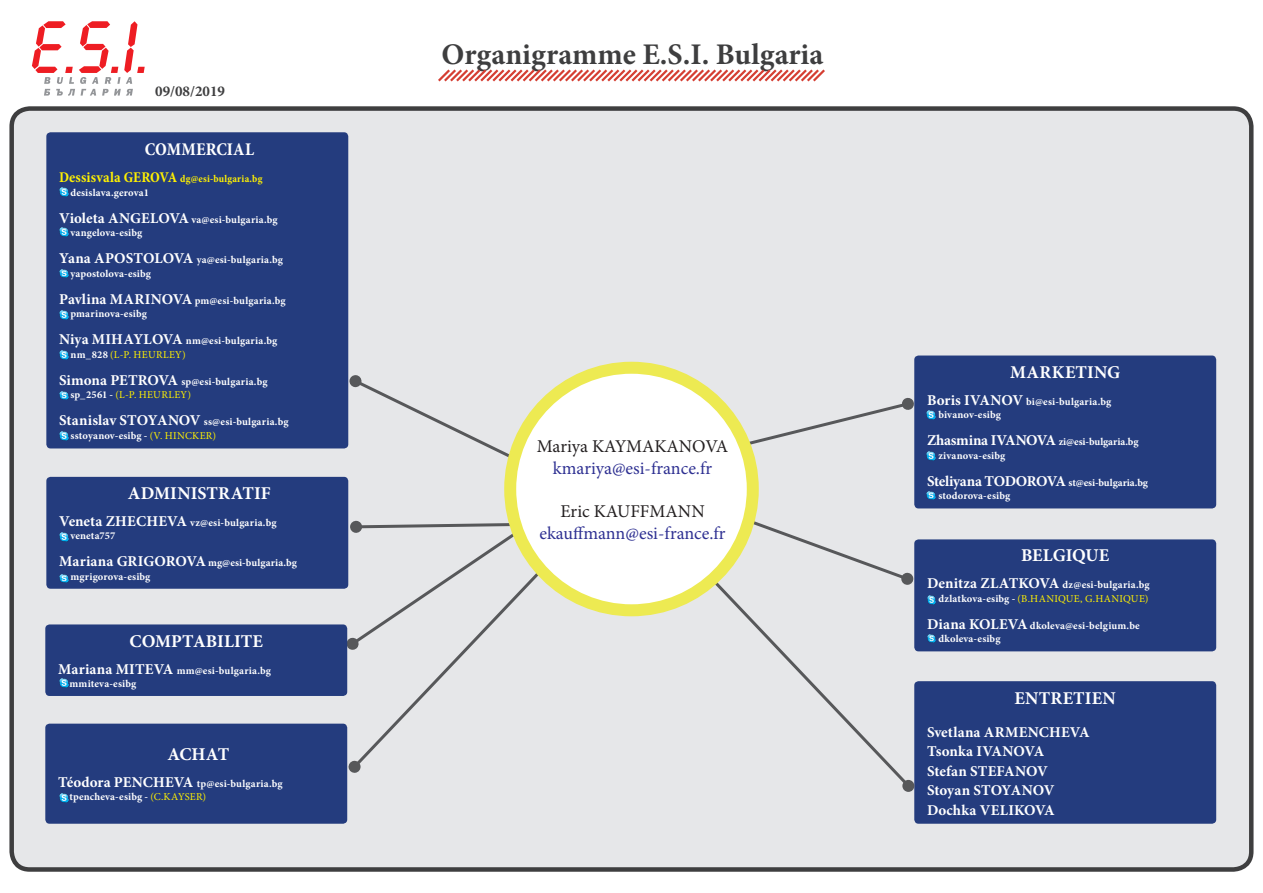
<style>
.page{position:relative;width:1263px;height:893px;background:#fff}
.page>*{position:absolute;margin:0;border:0;box-sizing:border-box;transform-origin:0 0}
.t1{font:700 30px "Minion Pro";color:#3e3e3f}
.t2{font:700 18px "Minion Pro";letter-spacing:.005em;color:#fff}
.t3{font:18px "Minion Pro";color:#2e3092}
.t4{font:18px "Minion Pro";color:#231f20}
.t5{font:700 condensed 18px "Minion Pro";letter-spacing:.005em;color:#fff}
.t6{font:700 15px "Minion Pro";letter-spacing:.005em;color:#fff}
.t7{font:700 15px "Minion Pro";color:#3e3e3f}
.t8{font:700 10.5px "Minion Pro";letter-spacing:.01em;color:#fff}
.t9{font:10.5px "Minion Pro";letter-spacing:.03em;color:#fff101}
.t10{font:700 10.5px "Minion Pro";letter-spacing:-.01em;color:#fff}
.t11{font:700 condensed 10.5px "Minion Pro";letter-spacing:.02em;color:#fff101}
.s1{font-size:15px}
.s2{font-weight:700;color:#fff}
.s3{font-weight:400;color:#fff101}
</style>
<div class="page">
<div style="left:12px;top:109px;width:1239px;height:760px;background:#e6e7e9;border-radius:18px"></div>
<div style="left:9px;top:106px;width:1244px;height:766px;border:4px solid #3e3e3f;border-radius:18px"></div>
<div style="left:914px;top:681px;width:302px;height:143px;background:#243c7e;border-radius:4px"></div>
<div style="left:46px;top:132px;width:302px;height:316px;background:#243c7e;border-radius:4px"></div>
<svg style="left:349px;top:375px;width:13px;height:12px"></svg>
<svg style="left:359px;top:650px;width:109px;height:112px"></svg>
<svg style="left:348px;top:760px;width:13px;height:13px"></svg>
<svg style="left:777px;top:650px;width:136px;height:133px"></svg>
<div style="left:902px;top:780px;width:12px;height:12px;background:#57585a;border-radius:50%"></div>
<svg style="left:346px;top:377px;width:568px;height:273px"></svg>
<div style="left:510px;top:368px;width:243px;height:242px;background:#fff;border-radius:50%"></div>
<div style="left:504px;top:362px;width:255px;height:254px;border:12px solid #edea52;border-radius:50%"></div>
<svg style="left:60px;top:188px;width:9px;height:9px"></svg>
<svg style="left:60px;top:228px;width:9px;height:9px"></svg>
<svg style="left:60px;top:269px;width:9px;height:9px"></svg>
<svg style="left:60px;top:310px;width:9px;height:9px"></svg>
<svg style="left:60px;top:351px;width:9px;height:9px"></svg>
<svg style="left:60px;top:431px;width:9px;height:9px"></svg>
<svg style="left:60px;top:391px;width:9px;height:9px"></svg>
<div style="left:46px;top:477px;width:302px;height:112px;background:#243c7e;border-radius:4px"></div>
<svg style="left:60px;top:532px;width:9px;height:9px"></svg>
<svg style="left:60px;top:574px;width:9px;height:9px"></svg>
<div style="left:914px;top:539px;width:302px;height:112px;background:#243c7e;border-radius:4px"></div>
<svg style="left:927px;top:595px;width:9px;height:9px"></svg>
<svg style="left:927px;top:634px;width:9px;height:9px"></svg>
<div style="left:45px;top:624px;width:302px;height:72px;background:#243c7e;border-radius:4px"></div>
<svg style="left:60px;top:679px;width:9px;height:8px"></svg>
<div style="left:914px;top:355px;width:302px;height:153px;background:#243c7e;border-radius:4px"></div>
<svg style="left:927px;top:411px;width:9px;height:8px"></svg>
<svg style="left:927px;top:452px;width:9px;height:9px"></svg>
<svg style="left:927px;top:491px;width:9px;height:9px"></svg>
<div style="left:45px;top:724px;width:302px;height:100px;background:#243c7e;border-radius:4px"></div>
<svg style="left:59px;top:793px;width:9px;height:9px"></svg>
<svg style="left:32px;top:21px;width:113px;height:75px"></svg>
<svg style="left:438px;top:69px;width:387px;height:13px"></svg>
<p class="t7" style="left:155px;top:80px;width:71px">09/08/2019</p>
<p class="t5" style="left:145px;top:137px;width:111px">COMMERCIAL</p>
<p class="t11" style="left:59px;top:172px;width:205px"><span class="s1">Dessisvala GEROVA</span> dg@esi-bulgaria.bg</p>
<p class="t8" style="left:70px;top:185px;width:80px">desislava.gerova1</p>
<p class="t8" style="left:59px;top:212px;width:220px"><span class="s1">Violeta ANGELOVA</span> va@esi-bulgaria.bg</p>
<p class="t8" style="left:70px;top:225px;width:73px">vangelova-esibg</p>
<p class="t8" style="left:59px;top:252px;width:225px"><span class="s1">Yana APOSTOLOVA</span> ya@esi-bulgaria.bg</p>
<p class="t8" style="left:70px;top:266px;width:82px">yapostolova-esibg</p>
<p class="t8" style="left:59px;top:293px;width:228px"><span class="s1">Pavlina MARINOVA</span> pm@esi-bulgaria.bg</p>
<p class="t8" style="left:70px;top:306px;width:78px">pmarinova-esibg</p>
<p class="t8" style="left:59px;top:333px;width:220px"><span class="s1">Niya MIHAYLOVA</span> nm@esi-bulgaria.bg</p>
<p class="t9" style="left:70px;top:347px;width:117px"><span class="s2">nm_828</span> (L-P. HEURLEY)</p>
<p class="t8" style="left:59px;top:374px;width:210px"><span class="s1">Simona PETROVA</span> sp@esi-bulgaria.bg</p>
<p class="t9" style="left:70px;top:388px;width:122px"><span class="s2">sp_2561 -</span> (L-P. HEURLEY)</p>
<p class="t8" style="left:59px;top:414px;width:231px"><span class="s1">Stanislav STOYANOV</span> ss@esi-bulgaria.bg</p>
<p class="t8" style="left:70px;top:428px;width:147px">sstoyanov-esibg - <span class="s3">(V. HINCKER)</span></p>
<p class="t2" style="left:128px;top:480px;width:145px">ADMINISTRATIF</p>
<p class="t8" style="left:59px;top:515px;width:219px"><span class="s1">Veneta ZHECHEVA</span> vz@esi-bulgaria.bg</p>
<p class="t8" style="left:70px;top:529px;width:46px">veneta757</p>
<p class="t8" style="left:59px;top:556px;width:239px"><span class="s1">Mariana GRIGOROVA</span> mg@esi-bulgaria.bg</p>
<p class="t8" style="left:70px;top:569px;width:81px">mgrigorova-esibg</p>
<p class="t1" style="left:441px;top:33px;width:384px">Organigramme E.S.I. Bulgaria</p>
<p class="t4" style="left:537px;top:435px;width:193px">Mariya KAYMAKANOVA</p>
<p class="t3" style="left:553px;top:456px;width:161px">kmariya@esi-france.fr</p>
<p class="t4" style="left:560px;top:499px;width:146px">Eric KAUFFMANN</p>
<p class="t3" style="left:539px;top:521px;width:188px">ekauffmann@esi-france.fr</p>
<p class="t2" style="left:1010px;top:359px;width:111px">MARKETING</p>
<p class="t8" style="left:927px;top:394px;width:186px"><span class="s1">Boris IVANOV</span> bi@esi-bulgaria.bg</p>
<p class="t8" style="left:938px;top:408px;width:64px">bivanov-esibg</p>
<p class="t10" style="left:927px;top:435px;width:213px"><span class="s1">Zhasmina IVANOVA</span> zi@esi-bulgaria.bg</p>
<p class="t8" style="left:938px;top:448px;width:68px">zivanova-esibg</p>
<p class="t10" style="left:927px;top:475px;width:223px"><span class="s1">Steliyana TODOROVA</span> st@esi-bulgaria.bg</p>
<p class="t8" style="left:938px;top:489px;width:73px">stodorova-esibg</p>
<p class="t2" style="left:1021px;top:543px;width:90px">BELGIQUE</p>
<p class="t8" style="left:927px;top:578px;width:224px"><span class="s1">Denitza ZLATKOVA</span> dz@esi-bulgaria.bg</p>
<p class="t9" style="left:938px;top:592px;width:212px"><span class="s2">dzlatkova-esibg -</span> (B.HANIQUE, G.HANIQUE)</p>
<p class="t8" style="left:927px;top:618px;width:214px"><span class="s1">Diana KOLEVA</span> dkoleva@esi-belgium.be</p>
<p class="t2" style="left:129px;top:628px;width:135px">COMPTABILITE</p>
<p class="t8" style="left:938px;top:632px;width:64px">dkoleva-esibg</p>
<p class="t8" style="left:58px;top:663px;width:214px"><span class="s1">Mariana MITEVA</span> mm@esi-bulgaria.bg</p>
<p class="t8" style="left:69px;top:676px;width:68px">mmiteva-esibg</p>
<p class="t2" style="left:1014px;top:685px;width:103px">ENTRETIEN</p>
<p class="t6" style="left:927px;top:721px;width:164px">Svetlana ARMENCHEVA</p>
<p class="t6" style="left:927px;top:741px;width:119px">Tsonka IVANOVA</p>
<p class="t6" style="left:927px;top:760px;width:122px">Stefan STEFANOV</p>
<p class="t6" style="left:927px;top:780px;width:129px">Stoyan STOYANOV</p>
<p class="t6" style="left:927px;top:799px;width:129px">Dochka VELIKOVA</p>
<p class="t2" style="left:168px;top:741px;width:63px">ACHAT</p>
<p class="t8" style="left:58px;top:776px;width:226px"><span class="s1">Téodora PENCHEVA</span> tp@esi-bulgaria.bg</p>
<p class="t8" style="left:69px;top:790px;width:138px">tpencheva-esibg - <span class="s3">(C.KAYSER)</span></p>
</div>
